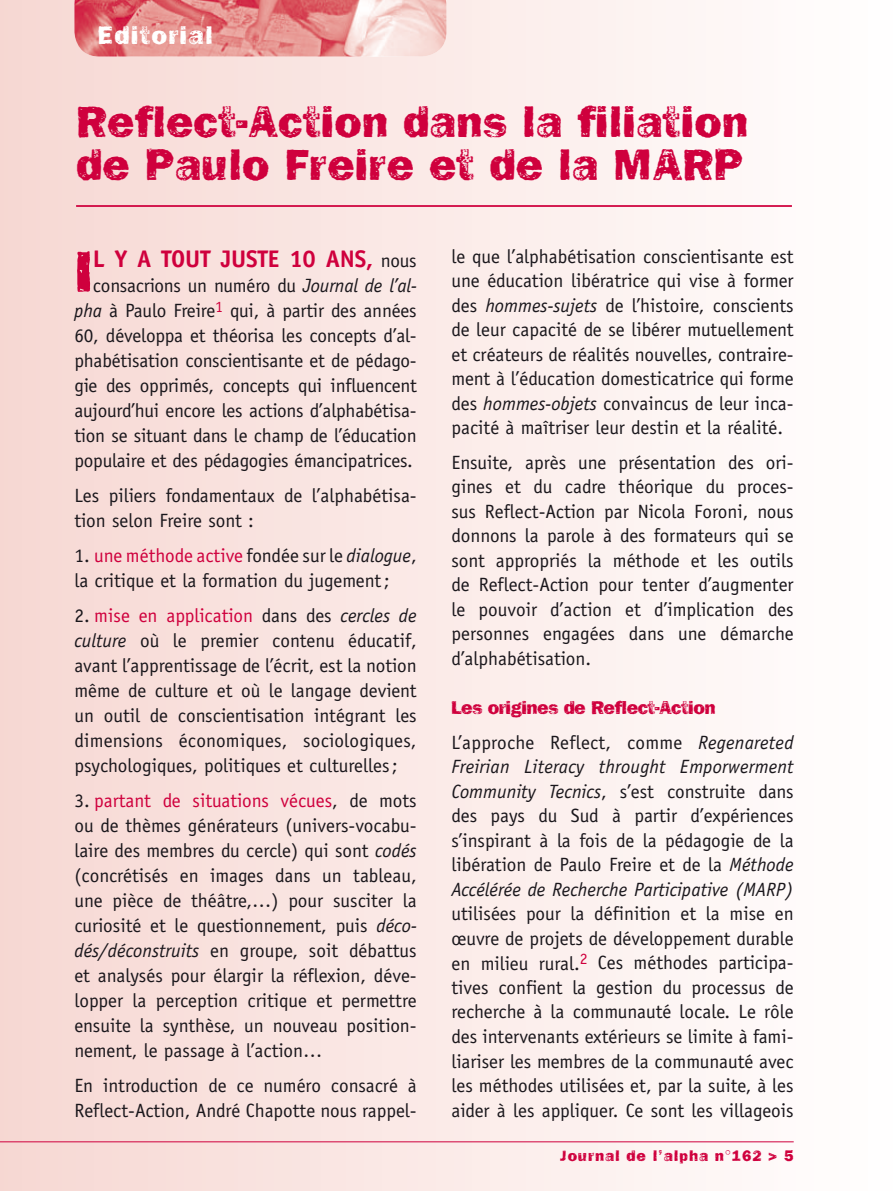
<style>
.page{position:relative;width:893px;height:1191px;background:#fff}
.page>*{position:absolute;margin:0;border:0;box-sizing:border-box;transform-origin:0 0}
.t1{font:59.68px "Frankie";color:#cf003d}
.t2{font:45.5px/43.8px "Frankie";color:#cf003d}
.t3{font:26.25px "Frankie";letter-spacing:.045em;color:#fff}
.t4{font:700 24.15px "Officina Sans";letter-spacing:-.01em;color:#cf003d}
.t5{font:19.25px/24.5px "Officina Sans";color:#1a171c;text-align:justify}
.t6{font:19.25px "Frankie";letter-spacing:-.03em;color:#cf003d}
.t7{font:15.75px "Frankie";letter-spacing:.05em;color:#cf003d}
.s1{font-weight:400;font-size:19.25px;color:#1a171c}
.s2{font-style:italic}
.s3{color:#cf003d}
</style>
<div class="page">
<div style="left:0;top:0;width:893px;height:1191px;background:linear-gradient(to right,#f7d7d2,#fffefe)"></div>
<hr style="left:0;top:1141px;width:794px;height:1px;background:#cf003d">
<hr style="left:76px;top:205px;width:716px;height:2px;background:#cf003d">
<img style="left:74px;top:0;width:372px;height:57px">
<h3 class="t3" style="left:97px;top:20px;width:117px">Editorial</h3>
<h2 class="t2" style="left:76px;top:98px;width:674px">Reflect-Action dans la filiation de Paulo Freire et de la MARP</h2>
<h1 class="t1" style="left:74px;top:236px;width:21px">I</h1>
<p class="t4" style="left:93px;top:244px;width:325px">L Y A TOUT JUSTE 10 ANS, <span class="s1">nous</span></p>
<p class="t5" style="left:74px;top:273px;width:344px;line-height:25px;text-indent:19px">consacrions un numéro du <span class="s2">Journal de l’al&shy;pha</span> à Paulo Freire<sup>1</sup> qui, à partir des années 60, développa et théorisa les concepts d’al&shy;phabétisation conscientisante et de pédago&shy;gie des opprimés, concepts qui influencent aujourd’hui encore les actions d’alphabétisa&shy;tion se situant dans le champ de l’éducation populaire et des pédagogies émancipatrices.</p>
<p class="t5" style="left:74px;top:483px;width:344px;line-height:25px">Les piliers fondamentaux de l’alphabétisa&shy;tion selon Freire sont :</p>
<p class="t5" style="left:74px;top:543px;width:344px;line-height:25px">1. <span class="s3">une méthode active</span> fondée sur le <span class="s2">dialogue</span>, la critique et la formation du jugement;</p>
<p class="t5" style="left:74px;top:603px;width:344px;line-height:25px">2. <span class="s3">mise en application</span> dans des <span class="s2">cercles de culture</span> où le premier contenu éducatif, avant l’apprentissage de l’écrit, est la notion même de culture et où le langage devient un outil de conscientisation intégrant les dimensions économiques, sociologiques, psychologiques, politiques et culturelles;</p>
<p class="t5" style="left:74px;top:787px;width:344px;line-height:25px">3. <span class="s3">partant de situations vécues</span>, de mots ou de thèmes générateurs (univers-vocabu&shy;laire des membres du cercle) qui sont <span class="s2">codés </span>(concrétisés en images dans un tableau, une pièce de théâtre,…) pour susciter la curiosité et le questionnement, puis <span class="s2">déco&shy;dés/déconstruits</span> en groupe, soit débattus et analysés pour élargir la réflexion, déve&shy;lopper la perception critique et permettre ensuite la synthèse, un nouveau position&shy;nement, le passage à l’action…</p>
<p class="t5" style="left:74px;top:1072px;width:344px;line-height:25px">En introduction de ce numéro consacré à<br>Reflect-Action, André Chapotte nous rappel-</p>
<p class="t5" style="left:451px;top:244px;width:344px">le que l’alphabétisation conscientisante est une éducation libératrice qui vise à former des <span class="s2">hommes-sujets</span> de l’histoire, conscients de leur capacité de se libérer mutuellement et créateurs de réalités nouvelles, contraire&shy;ment à l’éducation domesticatrice qui forme des <span class="s2">hommes-objets</span> convaincus de leur inca&shy;pacité à maîtriser leur destin et la réalité.</p>
<p class="t5" style="left:451px;top:450px;width:344px">Ensuite, après une présentation des ori&shy;gines et du cadre théorique du proces&shy;sus Reflect-Action par Nicola Foroni, nous donnons la parole à des formateurs qui se sont appropriés la méthode et les outils de Reflect-Action pour tenter d’augmenter le pouvoir d’action et d’implication des personnes engagées dans une démarche d’alphabétisation.</p>
<p class="t6" style="left:451px;top:696px;width:266px">Les origines de Reflect-Action</p>
<p class="t5" style="left:451px;top:730px;width:344px">L’approche Reflect, comme <span class="s2">Regenareted Freirian Literacy throught Emporwerment Community Tecnics</span>, s’est construite dans des pays du Sud à partir d’expériences s’inspirant à la fois de la pédagogie de la libération de Paulo Freire et de la <span class="s2">Méthode Accélérée de Recherche Participative (MARP)</span></p>
<p class="t5" style="left:451px;top:901px;width:344px">utilisées pour la définition et la mise en œuvre de projets de développement durable en milieu rural.<sup>2</sup> Ces méthodes participa&shy;tives confient la gestion du processus de recherche à la communauté locale. Le rôle des intervenants extérieurs se limite à fami&shy;liariser les membres de la communauté avec les méthodes utilisées et, par la suite, à les aider à les appliquer. Ce sont les villageois</p>
<p class="t7" style="left:560px;top:1146px;width:235px">Journal de l’alpha n°162 &gt; 5</p>
</div>
